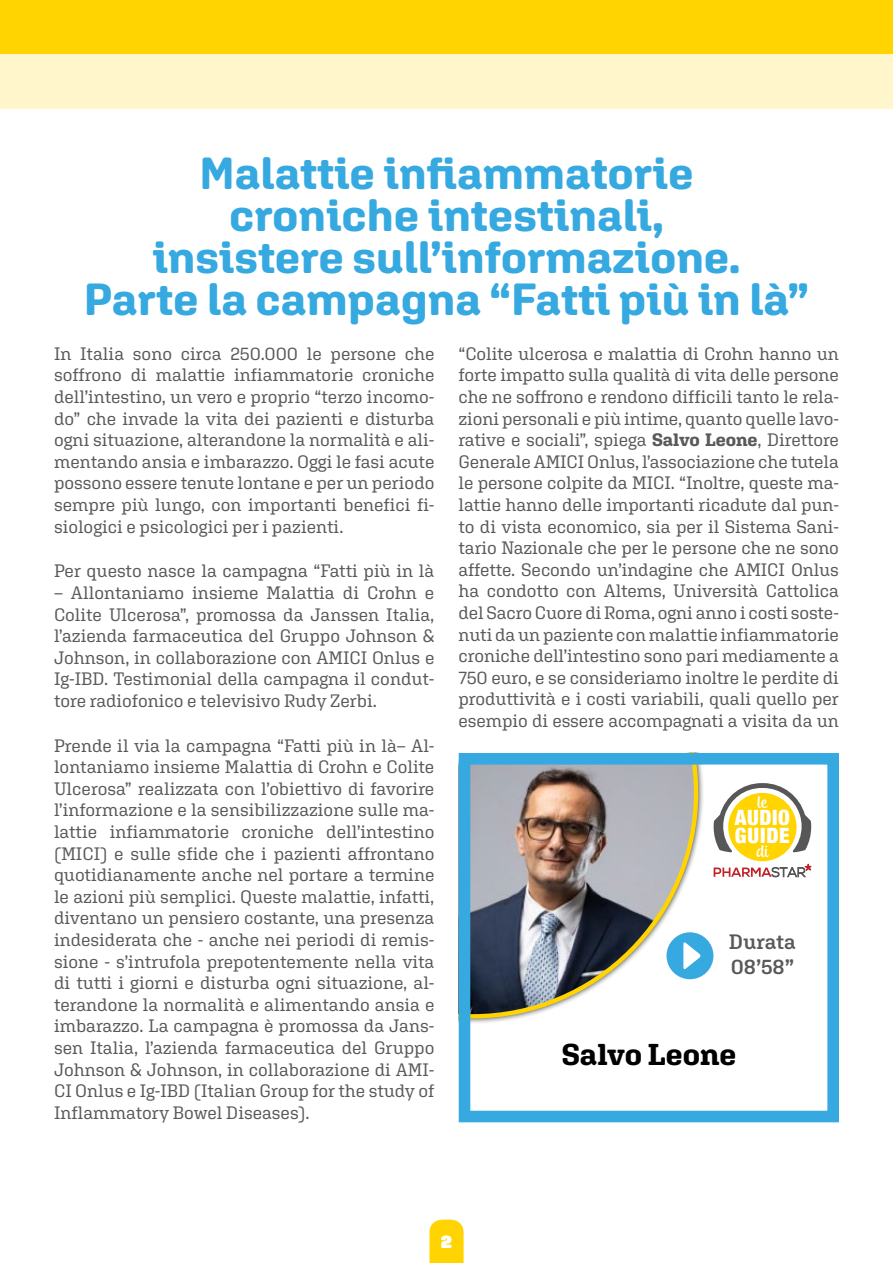
<style>
.page{position:relative;width:893px;height:1263px;background:#fff}
.page>*{position:absolute;margin:0;border:0;box-sizing:border-box;transform-origin:0 0}
.t1{font:700 45px/42px "Aglet Sans";color:#36a9e0;text-align:center}
.t2{font:700 30.15px "Aglet Slab";color:#000}
.t3{font:900 condensed 21.15px/17.2px "Helvetica Neue";letter-spacing:.035em;color:#fff}
.t4{font:600 20.85px/25px "Aglet Slab";color:#58595b}
.t5{font:18px/21.6px "Aglet Slab";letter-spacing:-.005em;color:#58595b;text-align:justify}
.t6{font:900 18px "Aglet Slab";color:#fff}
.t7{font:16.95px "Andalusia";color:#fff}
.s1{font-weight:700}
</style>
<div class="page">
<div style="left:0;top:0;width:893px;height:54px;background:#ffd401"></div>
<div style="left:0;top:54px;width:893px;height:54px;background:#fff6cc"></div>
<div style="left:459px;top:753px;width:245px;height:271px;background:#000;opacity:.75"></div>
<img style="left:472px;top:766px;width:226px;height:252px">
<div style="left:459px;top:753px;width:380px;height:369px;border:12px solid #36a9e0"></div>
<svg style="left:714px;top:864px;width:98px;height:13px"></svg>
<svg style="left:714px;top:783px;width:97px;height:69px"></svg>
<div style="left:728px;top:793px;width:69px;height:68px;background:#ffd401;border-radius:50%"></div>
<svg style="left:664px;top:930px;width:52px;height:51px"></svg>
<div style="left:662px;top:928px;width:56px;height:55px;border:4px solid #fff;border-radius:50%"></div>
<svg style="left:551px;top:942px;width:276px;height:102px"></svg>
<svg style="left:429px;top:1219px;width:35px;height:44px;background:#ffd716"></svg>
<h1 class="t1" style="left:84px;top:152px;width:727px">Malattie infiammatorie<br>croniche intestinali,<br>insistere sull’informazione.<br>Parte la campagna “Fatti più in là”</h1>
<p class="t5" style="left:54px;top:342px;width:382px">In Italia sono circa 250.000 le persone che soffrono di malattie infiammatorie croniche dell’intestino, un vero e proprio “terzo incomo&shy;do” che invade la vita dei pazienti e disturba ogni situazione, alterandone la normalità e ali&shy;mentando ansia e imbarazzo. Oggi le fasi acute possono essere tenute lontane e per un periodo sempre più lungo, con importanti benefici fi&shy;siologici e psicologici per i pazienti.</p>
<p class="t5" style="left:54px;top:560px;width:382px">Per questo nasce la campagna “Fatti più in là</p>
<p class="t5" style="left:54px;top:581px;width:382px">– Allontaniamo insieme Malattia di Crohn e Colite Ulcerosa”, promossa da Janssen Italia, l’azienda farmaceutica del Gruppo Johnson &amp; Johnson, in collaborazione con AMICI Onlus e Ig-IBD. Testimonial della campagna il condut&shy;tore radiofonico e televisivo Rudy Zerbi.</p>
<p class="t5" style="left:54px;top:734px;width:382px">Prende il via la campagna “Fatti più in là– Al&shy;lontaniamo insieme Malattia di Crohn e Colite Ulcerosa” realizzata con l’obiettivo di favorire l’informazione e la sensibilizzazione sulle ma&shy;lattie infiammatorie croniche dell’intestino (MICI) e sulle sfide che i pazienti affrontano quotidianamente anche nel portare a termine le azioni più semplici. Queste malattie, infatti, diventano un pensiero costante, una presenza indesiderata che - anche nei periodi di remis&shy;sione - s’intrufola prepotentemente nella vita di tutti i giorni e disturba ogni situazione, al&shy;terandone la normalità e alimentando ansia e imbarazzo. La campagna è promossa da Jans&shy;sen Italia, l’azienda farmaceutica del Gruppo Johnson &amp; Johnson, in collaborazione di AMI-CI Onlus e Ig-IBD (Italian Group for the study of Inflammatory Bowel Diseases).</p>
<p class="t5" style="left:458px;top:342px;width:382px">“Colite ulcerosa e malattia di Crohn hanno un forte impatto sulla qualità di vita delle persone che ne soffrono e rendono difficili tanto le rela&shy;zioni personali e più intime, quanto quelle lavo&shy;rative e sociali”, spiega <span class="s1">Salvo Leone</span>, Direttore Generale AMICI Onlus, l’associazione che tutela le persone colpite da MICI. “Inoltre, queste ma&shy;lattie hanno delle importanti ricadute dal pun&shy;to di vista economico, sia per il Sistema Sani&shy;tario Nazionale che per le persone che ne sono affette. Secondo un’indagine che AMICI Onlus ha condotto con Altems, Università Cattolica del Sacro Cuore di Roma, ogni anno i costi soste&shy;nuti da un paziente con malattie infiammatorie croniche dell’intestino sono pari mediamente a 750 euro, e se consideriamo inoltre le perdite di produttività e i costi variabili, quali quello per esempio di essere accompagnati a visita da un</p>
<p class="t7" style="left:757px;top:792px;width:12px">le</p>
<p class="t7" style="left:756px;top:841px;width:14px">di</p>
<p class="t3" style="left:735px;top:808px;width:56px">AUDIO<br>GUIDE</p>
<p class="t4" style="left:729px;top:929px;width:69px">Durata<br>08’58”</p>
<h2 class="t2" style="left:562px;top:1037px;width:176px">Salvo Leone</h2>
<p class="t6" style="left:441px;top:1231px;width:12px">2</p>
</div>
